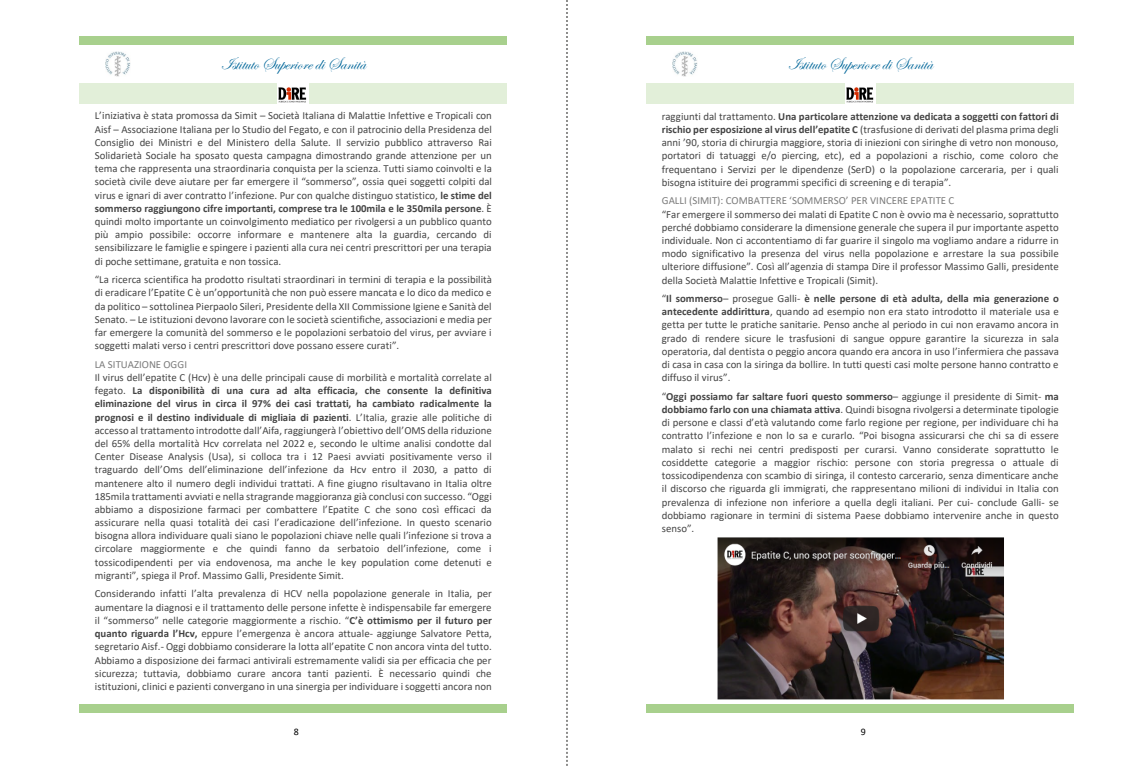
<style>
.page{position:relative;width:1134px;height:766px;background:#fff}
.page>*{position:absolute;margin:0;border:0;box-sizing:border-box;transform-origin:0 0}
.t1{font:17.9px "Edwardian Script ITC";color:#069}
.t2{font:10.8px/13.2px "Calibri";color:#444;text-align:justify}
.t3{font:10.8px "Calibri";color:#7a7a7a}
.t4{font:9.9px "Calibri";color:#000}
.s1{font-weight:700}
</style>
<div class="page">
<div style="left:80px;top:36px;width:427px;height:9px;background:#a8d08d"></div>
<div style="left:80px;top:83px;width:427px;height:21px;background:#e2efd9"></div>
<div style="left:80px;top:703px;width:427px;height:9px;background:#a8d08d"></div>
<img style="left:105px;top:51px;width:25px;height:26px">
<img style="left:278px;top:83px;width:31px;height:21px">
<div style="left:647px;top:36px;width:427px;height:9px;background:#a8d08d"></div>
<div style="left:647px;top:83px;width:427px;height:21px;background:#e2efd9"></div>
<div style="left:647px;top:703px;width:427px;height:9px;background:#a8d08d"></div>
<img style="left:672px;top:51px;width:25px;height:26px">
<img style="left:845px;top:83px;width:30px;height:21px">
<img style="left:717px;top:537px;width:287px;height:163px">
<svg style="left:567px;top:0;width:1px;height:765px"></svg>
<h1 class="t1" style="left:221px;top:54px;width:146px">Istituto Superiore di Sanità</h1>
<p class="t2" style="left:95px;top:109px;width:399px">L’iniziativa è stata promossa da Simit – Società Italiana di Malattie Infettive e Tropicali con Aisf – Associazione Italiana per lo Studio del Fegato, e con il patrocinio della Presidenza del Consiglio dei Ministri e del Ministero della Salute. Il servizio pubblico attraverso Rai Solidarietà Sociale ha sposato questa campagna dimostrando grande attenzione per un tema che rappresenta una straordinaria conquista per la scienza. Tutti siamo coinvolti e la società civile deve aiutare per far emergere il “sommerso”, ossia quei soggetti colpiti dal virus e ignari di aver contratto l’infezione. Pur con qualche distinguo statistico, <span class="s1">le stime del sommerso raggiungono cifre importanti, comprese tra le 100mila e le 350mila persone</span>. È quindi molto importante un coinvolgimento mediatico per rivolgersi a un pubblico quanto più ampio possibile: occorre informare e mantenere alta la guardia, cercando di sensibilizzare le famiglie e spingere i pazienti alla cura nei centri prescrittori per una terapia di poche settimane, gratuita e non tossica.</p>
<p class="t2" style="left:95px;top:273px;width:399px">“La ricerca scientifica ha prodotto risultati straordinari in termini di terapia e la possibilità di eradicare l’Epatite C è un’opportunità che non può essere mancata e lo dico da medico e da politico – sottolinea Pierpaolo Sileri, Presidente della XII Commissione Igiene e Sanità del Senato. – Le istituzioni devono lavorare con le società scientifiche, associazioni e media per far emergere la comunità del sommerso e le popolazioni serbatoio del virus, per avviare i soggetti malati verso i centri prescrittori dove possano essere curati”.</p>
<p class="t3" style="left:95px;top:356px;width:94px">LA SITUAZIONE OGGI</p>
<p class="t2" style="left:95px;top:370px;width:399px">Il virus dell’epatite C (Hcv) è una delle principali cause di morbilità e mortalità correlate al fegato. <span class="s1">La disponibilità di una cura ad alta efficacia, che consente la definitiva eliminazione del virus in circa il 97% dei casi trattati, ha cambiato radicalmente la prognosi e il destino individuale di migliaia di pazienti</span>. L’Italia, grazie alle politiche di accesso al trattamento introdotte dall’Aifa, raggiungerà l’obiettivo dell’OMS della riduzione del 65% della mortalità Hcv correlata nel 2022 e, secondo le ultime analisi condotte dal Center Disease Analysis (Usa), si colloca tra i 12 Paesi avviati positivamente verso il traguardo dell’Oms dell’eliminazione dell’infezione da Hcv entro il 2030, a patto di mantenere alto il numero degli individui trattati. A fine giugno risultavano in Italia oltre 185mila trattamenti avviati e nella stragrande maggioranza già conclusi con successo. “Oggi abbiamo a disposizione farmaci per combattere l’Epatite C che sono così efficaci da assicurare nella quasi totalità dei casi l’eradicazione dell’infezione. In questo scenario bisogna allora individuare quali siano le popolazioni chiave nelle quali l’infezione si trova a circolare maggiormente e che quindi fanno da serbatoio dell’infezione, come i tossicodipendenti per via endovenosa, ma anche le key population come detenuti e migranti”, spiega il Prof. Massimo Galli, Presidente Simit.</p>
<p class="t2" style="left:95px;top:586px;width:399px">Considerando infatti l’alta prevalenza di HCV nella popolazione generale in Italia, per aumentare la diagnosi e il trattamento delle persone infette è indispensabile far emergere il “sommerso” nelle categorie maggiormente a rischio. “<span class="s1">C’è ottimismo per il futuro per quanto riguarda l’Hcv,</span> eppure l’emergenza è ancora attuale- aggiunge Salvatore Petta, segretario Aisf.- Oggi dobbiamo considerare la lotta all’epatite C non ancora vinta del tutto.<br>Abbiamo a disposizione dei farmaci antivirali estremamente validi sia per efficacia che per sicurezza; tuttavia, dobbiamo curare ancora tanti pazienti. È necessario quindi che istituzioni, clinici e pazienti convergano in una sinergia per individuare i soggetti ancora non</p>
<p class="t4" style="left:294px;top:724px;width:7px">8</p>
<h1 class="t1" style="left:788px;top:54px;width:146px">Istituto Superiore di Sanità</h1>
<p class="t2" style="left:662px;top:109px;width:398px">raggiunti dal trattamento. <span class="s1">Una particolare attenzione va dedicata a soggetti con fattori di rischio per esposizione al virus dell’epatite C</span> (trasfusione di derivati del plasma prima degli anni ’90, storia di chirurgia maggiore, storia di iniezioni con siringhe di vetro non monouso, portatori di tatuaggi e/o piercing, etc), ed a popolazioni a rischio, come coloro che frequentano i Servizi per le dipendenze (SerD) o la popolazione carceraria, per i quali bisogna istituire dei programmi specifici di screening e di terapia”.</p>
<p class="t3" style="left:662px;top:193px;width:294px">GALLI (SIMIT): COMBATTERE ‘SOMMERSO’ PER VINCERE EPATITE C</p>
<p class="t2" style="left:662px;top:207px;width:399px">“Far emergere il sommerso dei malati di Epatite C non è ovvio ma è necessario, soprattutto perché dobbiamo considerare la dimensione generale che supera il pur importante aspetto individuale. Non ci accontentiamo di far guarire il singolo ma vogliamo andare a ridurre in modo significativo la presenza del virus nella popolazione e arrestare la sua possibile ulteriore diffusione”. Così all’agenzia di stampa Dire il professor Massimo Galli, presidente della Società Malattie Infettive e Tropicali (Simit).</p>
<p class="t2" style="left:662px;top:291px;width:399px">“<span class="s1">Il sommerso</span>– prosegue Galli- <span class="s1">è nelle persone di età adulta, della mia generazione o antecedente addirittura</span>, quando ad esempio non era stato introdotto il materiale usa e getta per tutte le pratiche sanitarie. Penso anche al periodo in cui non eravamo ancora in grado di rendere sicure le trasfusioni di sangue oppure garantire la sicurezza in sala operatoria, dal dentista o peggio ancora quando era ancora in uso l’infermiera che passava di casa in casa con la siringa da bollire. In tutti questi casi molte persone hanno contratto e diffuso il virus”.</p>
<p class="t2" style="left:662px;top:389px;width:399px">“<span class="s1">Oggi possiamo far saltare fuori questo sommerso</span>– aggiunge il presidente di Simit- <span class="s1">ma dobbiamo farlo con una chiamata attiva</span>. Quindi bisogna rivolgersi a determinate tipologie di persone e classi d’età valutando come farlo regione per regione, per individuare chi ha contratto l’infezione e non lo sa e curarlo. “Poi bisogna assicurarsi che chi sa di essere malato si rechi nei centri predisposti per curarsi. Vanno considerate soprattutto le cosiddette categorie a maggior rischio: persone con storia pregressa o attuale di tossicodipendenza con scambio di siringa, il contesto carcerario, senza dimenticare anche il discorso che riguarda gli immigrati, che rappresentano milioni di individui in Italia con prevalenza di infezione non inferiore a quella degli italiani. Per cui- conclude Galli- se dobbiamo ragionare in termini di sistema Paese dobbiamo intervenire anche in questo senso”.</p>
<p class="t4" style="left:861px;top:724px;width:7px">9</p>
</div>
